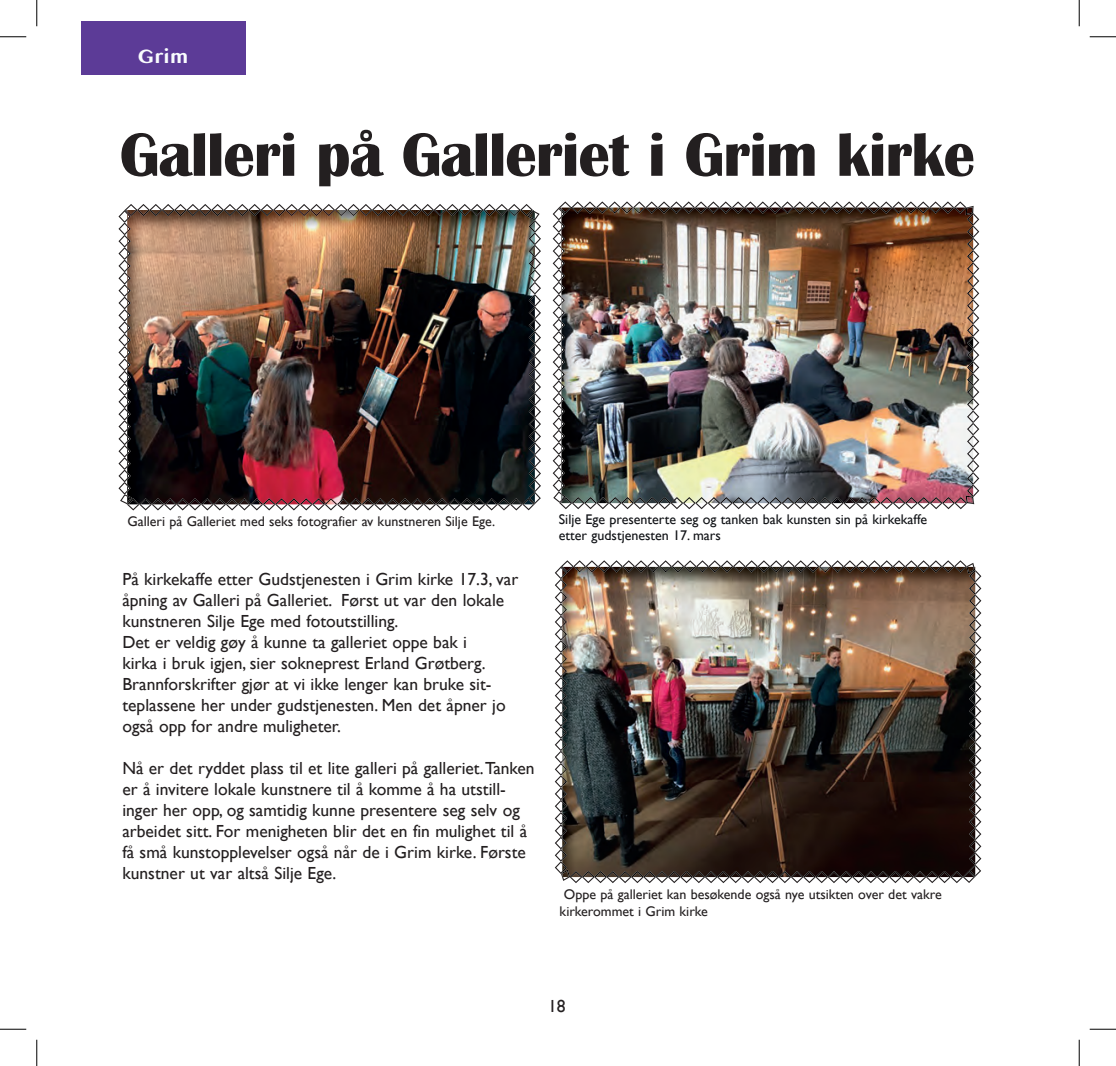
<style>
.page{position:relative;width:1116px;height:1066px;background:#fff}
.page>*{position:absolute;margin:0;border:0;box-sizing:border-box;transform-origin:0 0}
.t1{font:700 63.18px "Britannic";letter-spacing:-.015em;color:#231f20}
.t2{font:17.5px/21px "Gill Sans";color:#231f20}
.t3{font:700 17.5px "Bangla MN";color:#f9fcfe}
.t4{font:14px/17.5px "Gill Sans";color:#231f20}
.t5{font:14px/15.8px "Gill Sans";color:#101216}
</style>
<div class="page">
<img style="left:118px;top:204px;width:423px;height:306px">
<img style="left:554px;top:560px;width:427px;height:323px">
<img style="left:552px;top:201px;width:427px;height:308px">
<div style="left:81px;top:22px;width:164px;height:53px;background:#5c3b97"></div>
<svg style="left:0;top:36px;width:26px;height:1px"></svg>
<svg style="left:1089px;top:36px;width:26px;height:1px"></svg>
<svg style="left:0;top:1029px;width:26px;height:1px"></svg>
<svg style="left:1089px;top:1029px;width:26px;height:1px"></svg>
<svg style="left:36px;top:0;width:1px;height:26px"></svg>
<svg style="left:36px;top:1039px;width:1px;height:27px"></svg>
<svg style="left:1078px;top:0;width:1px;height:26px"></svg>
<svg style="left:1078px;top:1039px;width:1px;height:27px"></svg>
<p class="t3" style="left:137px;top:47px;width:53px">Grim</p>
<h1 class="t1" style="left:120px;top:119px;width:856px">Galleri på Galleriet i Grim kirke</h1>
<p class="t4" style="left:127px;top:513px;width:369px">Galleri på Galleriet med seks fotografier av kunstneren Silje Ege.</p>
<p class="t5" style="left:559px;top:511px;width:369px">Silje Ege presenterte seg og tanken bak kunsten sin på kirkekaffe etter gudstjenesten 17. mars</p>
<p class="t2" style="left:122px;top:568px;width:397px">På kirkekaffe etter Gudstjenesten i Grim kirke 17.3, var åpning av Galleri på Galleriet. Først ut var den lokale kunstneren Silje Ege med fotoutstilling.<br>Det er veldig gøy å kunne ta galleriet oppe bak i<br>kirka i bruk igjen, sier sokneprest Erland Grøtberg.<br>Brannforskrifter gjør at vi ikke lenger kan bruke sit&shy;teplassene her under gudstjenesten. Men det åpner jo også opp for andre muligheter.</p>
<p class="t2" style="left:122px;top:757px;width:413px">Nå er det ryddet plass til et lite galleri på galleriet. Tanken er å invitere lokale kunstnere til å komme å ha utstill&shy;inger her opp, og samtidig kunne presentere seg selv og arbeidet sitt. For menigheten blir det en fin mulighet til å få små kunstopplevelser også når de i Grim kirke. Første kunstner ut var altså Silje Ege.</p>
<p class="t4" style="left:559px;top:885px;width:383px;text-indent:4px">Oppe på galleriet kan besøkende også nye utsikten over det vakre kirkerommet i Grim kirke</p>
<p class="t2" style="left:548px;top:995px;width:19px">18</p>
</div>
